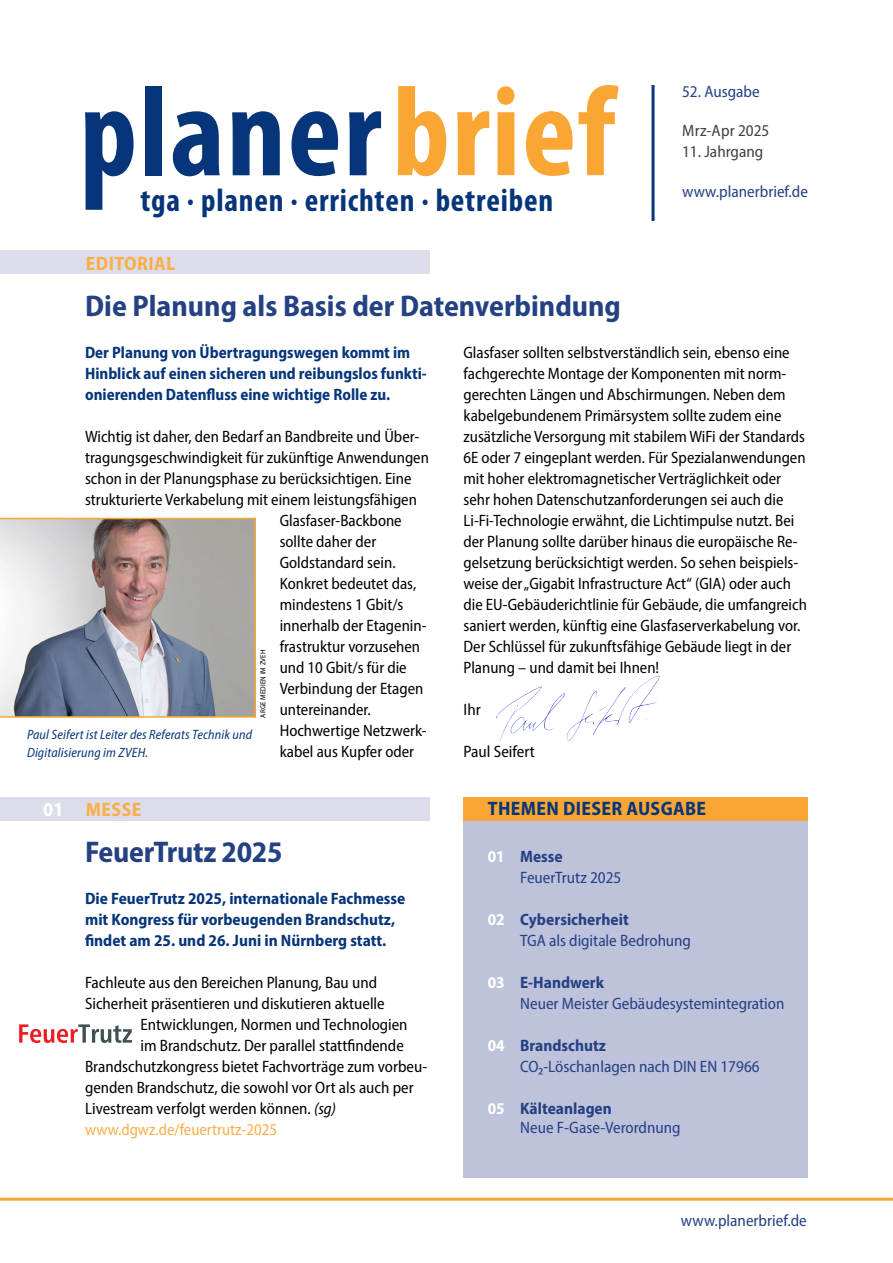
<style>
.page{position:relative;width:893px;height:1263px;background:#fff}
.page>*{position:absolute;margin:0;border:0;box-sizing:border-box;transform-origin:0 0}
.t1{font:700 condensed 32.25px "Myriad Pro";letter-spacing:.025em;color:#06357a}
.t2{font:700 semi-condensed 30px "Myriad Pro";color:#244183}
.t3{font:700 semi-condensed 19.5px "Myriad Pro";letter-spacing:.02em;color:#06357a}
.t4{font:700 semi-condensed 19.5px "Myriad Pro";letter-spacing:.02em;color:#fbae49}
.t5{font:semi-condensed 16.5px/21px "Myriad Pro";color:#000}
.t6{font:700 semi-condensed 16.5px/21px "Myriad Pro";color:#06357a}
.t7{font:semi-condensed 16.5px "Myriad Pro";color:#244183}
.t8{font:700 semi-condensed 16.5px "Myriad Pro";color:#244183}
.t9{font:semi-condensed 16.5px "Myriad Pro";color:#fbae49}
.t10{font:semi-condensed 16.5px "Myriad Pro";color:#414042}
.t11{font:700 semi-condensed 16.5px "Myriad Pro";color:#fff}
.t12{font:italic semi-condensed 13.5px/18px "Myriad Pro";letter-spacing:.01em;color:#06357a}
.t13{font:semi-condensed 7.5px "Myriad Pro";letter-spacing:.02em;color:#000}
.s1{color:#fff}
.s2{font-style:italic}
</style>
<div class="page">
<img style="left:496px;top:675px;width:164px;height:67px">
<div style="left:0;top:251px;width:429px;height:23px;background:#dcddeb"></div>
<svg style="left:85px;top:111px;width:49px;height:99px"></svg>
<div style="left:145px;top:86px;width:17px;height:89px;background:#06357a"></div>
<svg style="left:173px;top:111px;width:47px;height:65px"></svg>
<svg style="left:232px;top:111px;width:48px;height:64px"></svg>
<svg style="left:291px;top:111px;width:47px;height:65px"></svg>
<svg style="left:349px;top:111px;width:32px;height:64px"></svg>
<svg style="left:398px;top:86px;width:48px;height:90px"></svg>
<svg style="left:457px;top:111px;width:32px;height:64px"></svg>
<svg style="left:497px;top:86px;width:18px;height:89px;background:#fab658"></svg>
<svg style="left:526px;top:85px;width:93px;height:91px"></svg>
<hr style="left:652px;top:85px;width:3px;height:136px;background:#06357a">
<hr style="left:0;top:1198px;width:893px;height:3px;background:#faa634">
<div style="left:463px;top:820px;width:345px;height:357px;background:#bec2db"></div>
<div style="left:463px;top:797px;width:345px;height:23px;background:#faa634"></div>
<img style="left:0;top:519px;width:254px;height:197px">
<hr style="left:0;top:518px;width:256px;height:1px;background:#faa634">
<hr style="left:254px;top:518px;width:2px;height:200px;background:#faa634">
<hr style="left:0;top:716px;width:256px;height:2px;background:#faa634">
<div style="left:0;top:797px;width:429px;height:23px;background:#dcddeb"></div>
<svg style="left:19px;top:1024px;width:113px;height:19px"></svg>
<h1 class="t1" style="left:141px;top:182px;width:414px">tga · planen · errichten · betreiben</h1>
<p class="t4" style="left:86px;top:251px;width:91px">EDITORIAL</p>
<h2 class="t2" style="left:85px;top:286px;width:537px">Die Planung als Basis der Datenverbindung</h2>
<p class="t7" style="left:682px;top:82px;width:79px">52. Ausgabe</p>
<p class="t10" style="left:682px;top:121px;width:89px">Mrz-Apr 2025</p>
<p class="t10" style="left:682px;top:142px;width:83px">11. Jahrgang</p>
<p class="t7" style="left:682px;top:181px;width:127px">www.planerbrief.de</p>
<p class="t6" style="left:85px;top:342px;width:343px">Der Planung von Übertragungswegen kommt im<br>Hinblick auf einen sicheren und reibungslos funkti&shy;onierenden Datenfluss eine wichtige Rolle zu.</p>
<p class="t5" style="left:85px;top:426px;width:336px">Wichtig ist daher, den Bedarf an Bandbreite und Über-</p>
<p class="t5" style="left:85px;top:447px;width:345px">tragungsgeschwindigkeit für zukünftige Anwendungen</p>
<p class="t5" style="left:85px;top:468px;width:328px">schon in der Planungsphase zu berücksichtigen. Eine</p>
<p class="t5" style="left:85px;top:489px;width:333px">strukturierte Verkabelung mit einem leistungsfähigen</p>
<p class="t5" style="left:280px;top:510px;width:124px">Glasfaser-Backbone</p>
<p class="t5" style="left:280px;top:531px;width:98px">sollte daher der</p>
<p class="t5" style="left:280px;top:552px;width:117px">Goldstandard sein.</p>
<p class="t5" style="left:280px;top:573px;width:138px">Konkret bedeutet das,</p>
<p class="t5" style="left:280px;top:594px;width:125px">mindestens 1 Gbit/s</p>
<p class="t5" style="left:280px;top:615px;width:148px">innerhalb der Etagenin-</p>
<p class="t5" style="left:280px;top:636px;width:142px">frastruktur vorzusehen</p>
<p class="t5" style="left:280px;top:657px;width:128px">und 10 Gbit/s für die</p>
<p class="t5" style="left:280px;top:678px;width:145px">Verbindung der Etagen</p>
<p class="t5" style="left:280px;top:699px;width:93px">untereinander.</p>
<p class="t5" style="left:280px;top:720px;width:149px">Hochwertige Netzwerk-</p>
<p class="t5" style="left:280px;top:741px;width:136px">kabel aus Kupfer oder</p>
<p class="t13" style="left:259px;top:718px;width:70px;rotate:-90deg">ARGE MEDIEN IM ZVEH</p>
<p class="t12" style="left:27px;top:725px;width:227px">Paul Seifert ist Leiter des Referats Technik und<br>Digitalisierung im ZVEH.</p>
<p class="t4" style="left:43px;top:797px;width:100px"><span class="s1">01</span> MESSE</p>
<h2 class="t2" style="left:85px;top:833px;width:199px">FeuerTrutz 2025</h2>
<p class="t6" style="left:85px;top:888px;width:322px">Die FeuerTrutz 2025, internationale Fachmesse mit Kongress für vorbeugenden Brandschutz, findet am 25. und 26. Juni in Nürnberg statt.</p>
<p class="t5" style="left:85px;top:972px;width:294px">Fachleute aus den Bereichen Planung, Bau und</p>
<p class="t5" style="left:85px;top:993px;width:301px">Sicherheit präsentieren und diskutieren aktuelle</p>
<p class="t5" style="left:140px;top:1014px;width:269px">Entwicklungen, Normen und Technologien</p>
<p class="t5" style="left:140px;top:1035px;width:265px">im Brandschutz. Der parallel stattfindende</p>
<p class="t5" style="left:85px;top:1056px;width:344px">Brandschutzkongress bietet Fachvorträge zum vorbeu-</p>
<p class="t5" style="left:85px;top:1077px;width:330px">genden Brandschutz, die sowohl vor Ort als auch per</p>
<p class="t5" style="left:85px;top:1098px;width:253px">Livestream verfolgt werden können. <span class="s2">(sg)</span></p>
<p class="t9" style="left:85px;top:1119px;width:194px">www.dgwz.de/feuertrutz-2025</p>
<p class="t5" style="left:463px;top:342px;width:345px">Glasfaser sollten selbstverständlich sein, ebenso eine fachgerechte Montage der Komponenten mit norm&shy;gerechten Längen und Abschirmungen. Neben dem kabelgebundenem Primärsystem sollte zudem eine zusätzliche Versorgung mit stabilem WiFi der Standards 6E oder 7 eingeplant werden. Für Spezialanwendungen mit hoher elektromagnetischer Verträglichkeit oder sehr hohen Datenschutzanforderungen sei auch die Li-Fi-Technologie erwähnt, die Lichtimpulse nutzt. Bei der Planung sollte darüber hinaus die europäische Re&shy;gelsetzung berücksichtigt werden. So sehen beispiels&shy;weise der „Gigabit Infrastructure Act“ (GIA) oder auch die EU-Gebäuderichtlinie für Gebäude, die umfangreich saniert werden, künftig eine Glasfaserverkabelung vor.<br>Der Schlüssel für zukunftsfähige Gebäude liegt in der Planung – und damit bei Ihnen!</p>
<p class="t5" style="left:463px;top:699px;width:19px">Ihr</p>
<p class="t5" style="left:463px;top:741px;width:73px">Paul Seifert</p>
<p class="t3" style="left:488px;top:796px;width:220px">THEMEN DIESER AUSGABE</p>
<p class="t11" style="left:488px;top:846px;width:19px">01</p>
<p class="t8" style="left:520px;top:846px;width:44px">Messe</p>
<p class="t7" style="left:520px;top:867px;width:103px">FeuerTrutz 2025</p>
<p class="t11" style="left:488px;top:909px;width:19px">02</p>
<p class="t8" style="left:520px;top:909px;width:110px">Cybersicherheit</p>
<p class="t7" style="left:520px;top:930px;width:172px">TGA als digitale Bedrohung</p>
<p class="t11" style="left:488px;top:972px;width:19px">03</p>
<p class="t8" style="left:520px;top:972px;width:85px">E-Handwerk</p>
<p class="t7" style="left:520px;top:993px;width:266px">Neuer Meister Gebäudesystemintegration</p>
<p class="t11" style="left:488px;top:1035px;width:19px">04</p>
<p class="t8" style="left:520px;top:1035px;width:87px">Brandschutz</p>
<p class="t7" style="left:520px;top:1056px;width:241px">CO₂-Löschanlagen nach DIN EN 17966</p>
<p class="t11" style="left:488px;top:1098px;width:19px">05</p>
<p class="t8" style="left:520px;top:1097px;width:93px">Kälteanlagen</p>
<p class="t7" style="left:520px;top:1118px;width:162px">Neue F-Gase-Verordnung</p>
<p class="t7" style="left:681px;top:1210px;width:127px">www.planerbrief.de</p>
</div>
